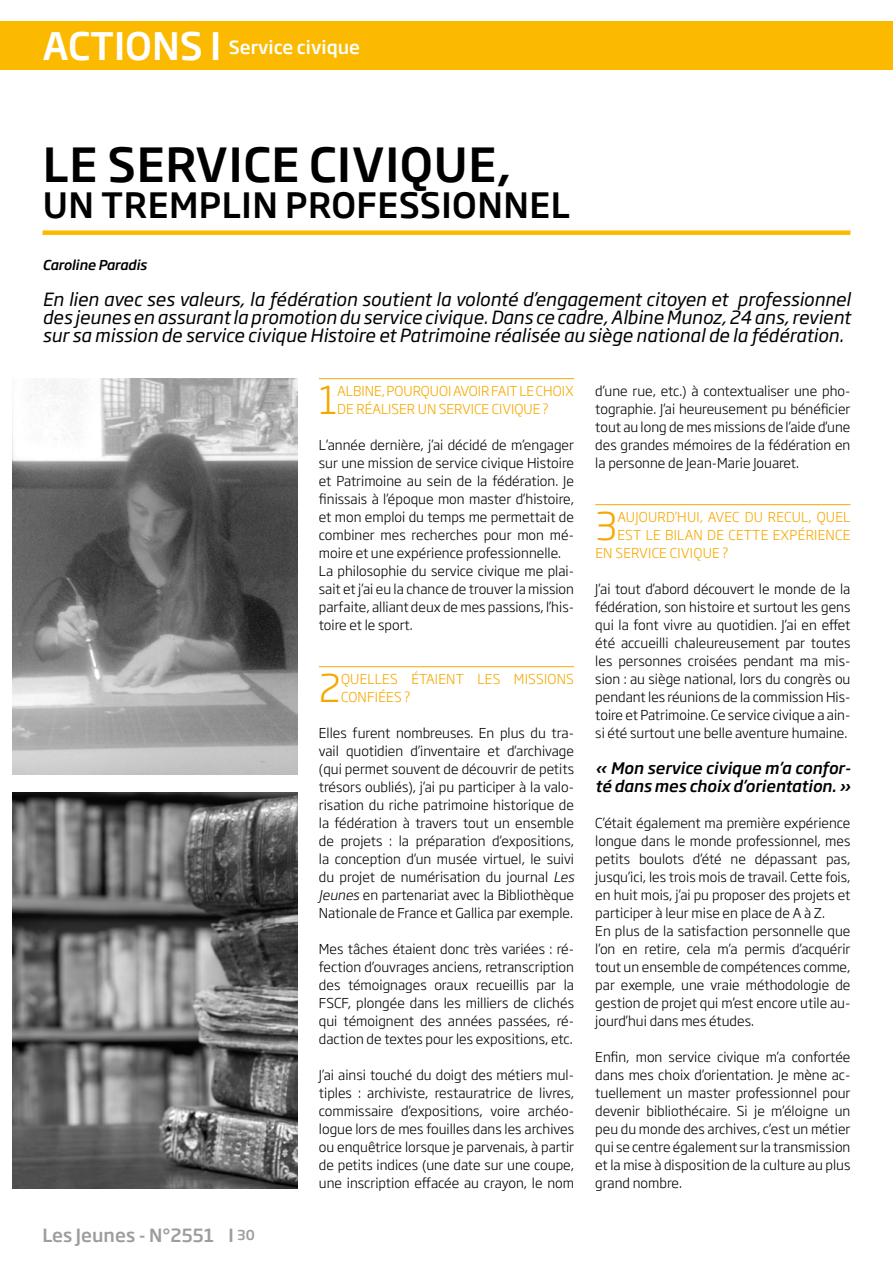
<style>
.page{position:relative;width:893px;height:1263px;background:#fff}
.page>*{position:absolute;margin:0;border:0;box-sizing:border-box;transform-origin:0 0}
.t1{font:500 46.5px "Soho Gothic Std";letter-spacing:.015em;color:#000}
.t2{font:300 37.8px "Soho Gothic Std";color:#f7a800}
.t3{font:500 34.5px "Soho Gothic Std";letter-spacing:.015em;color:#000}
.t4{font:italic 18px/18px "Soho Gothic Std";color:#000;text-align:justify}
.t5{font:500 18px "Soho Gothic Std";color:#fff}
.t6{font:500 18px "Soho Gothic Std";color:#9d9d9c}
.t7{font:italic 500 15.75px/18px "Soho Gothic Std";color:#000}
.t8{font:300 13.5px/18px "Soho Gothic Std";color:#000;text-align:justify}
.t9{font:300 13.5px/18px "Soho Gothic Std";letter-spacing:.015em;color:#f7a800}
.t10{font:italic 500 13.5px "Soho Gothic Std";letter-spacing:-.01em;color:#000}
.s1{font-size:37.5px}
.s2{font-style:italic}
.s3{font-size:13.5px}
</style>
<div class="page">
<div style="left:0;top:21px;width:893px;height:49px;background:#fbba00"></div>
<img style="left:13px;top:378px;width:285px;height:396px">
<hr style="left:319px;top:378px;width:255px;height:1px;background:#f7a800">
<hr style="left:319px;top:666px;width:255px;height:1px;background:#f7a800">
<hr style="left:595px;top:504px;width:255px;height:1px;background:#f7a800">
<div style="left:43px;top:230px;width:807px;height:5px;background:#fbba00"></div>
<img style="left:13px;top:792px;width:285px;height:396px">
<hr style="left:892px;top:631px;width:1px;height:49px;background:#998b92">
<h3 class="t5" style="left:43px;top:36px;width:319px"><span class="s1">ACTIONS I</span> Service civique</h3>
<h1 class="t1" style="left:43px;top:135px;width:470px">LE SERVICE CIVIQUE,</h1>
<h3 class="t3" style="left:43px;top:183px;width:529px">UN TREMPLIN PROFESSIONNEL</h3>
<p class="t10" style="left:43px;top:256px;width:106px">Caroline Paradis</p>
<p class="t4" style="left:43px;top:291px;width:809px">En lien avec ses valeurs, la fédération soutient la volonté d’engagement citoyen et professionnel des jeunes en assurant la promotion du service civique. Dans ce cadre, Albine Munoz, 24 ans, revient sur sa mission de service civique Histoire et Patrimoine réalisée au siège national de la fédération.</p>
<h2 class="t2" style="left:319px;top:376px;width:20px">1</h2>
<p class="t9" style="left:337px;top:382px;width:238px">ALBINE, POURQUOI AVOIR FAIT LE CHOIX<br>DE RÉALISER UN SERVICE CIVIQUE ?</p>
<p class="t8" style="left:319px;top:436px;width:257px;text-align:left">L’année dernière, j’ai décidé de m’engager sur une mission de service civique Histoire et Patrimoine au sein de la fédération. Je finissais à l’époque mon master d’histoire, et mon emploi du temps me permettait de combiner mes recherches pour mon mé&shy;moire et une expérience professionnelle.<br>La philosophie du service civique me plai&shy;sait et j’ai eu la chance de trouver la mission parfaite, alliant deux de mes passions, l’his&shy;toire et le sport.</p>
<p class="t8" style="left:595px;top:382px;width:257px">d’une rue, etc.) à contextualiser une pho&shy;tographie. J’ai heureusement pu bénéficier tout au long de mes missions de l’aide d’une des grandes mémoires de la fédération en la personne de Jean-Marie Jouaret.</p>
<h2 class="t2" style="left:595px;top:502px;width:24px">3</h2>
<p class="t9" style="left:617px;top:508px;width:234px">AUJOURD’HUI, AVEC DU RECUL, QUEL</p>
<p class="t9" style="left:617px;top:526px;width:234px">EST LE BILAN DE CETTE EXPÉRIENCE</p>
<p class="t9" style="left:595px;top:544px;width:135px">EN SERVICE CIVIQUE ?</p>
<p class="t8" style="left:595px;top:580px;width:257px">J’ai tout d’abord découvert le monde de la fédération, son histoire et surtout les gens qui la font vivre au quotidien. J’ai en effet été accueilli chaleureusement par toutes les personnes croisées pendant ma mis&shy;sion : au siège national, lors du congrès ou pendant les réunions de la commission His&shy;toire et Patrimoine. Ce service civique a ain&shy;si été surtout une belle aventure humaine.</p>
<p class="t7" style="left:595px;top:759px;width:257px">« Mon service civique m’a confor&shy;té dans mes choix d’orientation. »</p>
<p class="t8" style="left:595px;top:814px;width:257px;text-align:left">C’était également ma première expérience longue dans le monde professionnel, mes petits boulots d’été ne dépassant pas, jusqu’ici, les trois mois de travail. Cette fois, en huit mois, j’ai pu proposer des projets et participer à leur mise en place de A à Z.<br>En plus de la satisfaction personnelle que l’on en retire, cela m’a permis d’acquérir tout un ensemble de compétences comme, par exemple, une vraie méthodologie de gestion de projet qui m’est encore utile au&shy;jourd’hui dans mes études.</p>
<p class="t8" style="left:595px;top:1048px;width:257px">Enfin, mon service civique m’a confortée dans mes choix d’orientation. Je mène ac&shy;tuellement un master professionnel pour devenir bibliothécaire. Si je m’éloigne un peu du monde des archives, c’est un métier qui se centre également sur la transmission et la mise à disposition de la culture au plus grand nombre.</p>
<h2 class="t2" style="left:319px;top:664px;width:24px">2</h2>
<p class="t9" style="left:341px;top:670px;width:234px">QUELLES ÉTAIENT LES MISSIONS<br>CONFIÉES ?</p>
<p class="t8" style="left:319px;top:724px;width:257px">Elles furent nombreuses. En plus du tra&shy;vail quotidien d’inventaire et d’archivage (qui permet souvent de découvrir de petits trésors oubliés), j’ai pu participer à la valo&shy;risation du riche patrimoine historique de la fédération à travers tout un ensemble de projets : la préparation d’expositions, la conception d’un musée virtuel, le suivi du projet de numérisation du journal <span class="s2">Les Jeunes</span> en partenariat avec la Bibliothèque Nationale de France et Gallica par exemple.</p>
<p class="t8" style="left:319px;top:940px;width:257px">Mes tâches étaient donc très variées : ré&shy;fection d’ouvrages anciens, retranscription des témoignages oraux recueillis par la FSCF, plongée dans les milliers de clichés qui témoignent des années passées, ré&shy;daction de textes pour les expositions, etc.</p>
<p class="t8" style="left:319px;top:1066px;width:257px">J’ai ainsi touché du doigt des métiers mul&shy;tiples : archiviste, restauratrice de livres, commissaire d’expositions, voire archéo&shy;logue lors de mes fouilles dans les archives ou enquêtrice lorsque je parvenais, à partir de petits indices (une date sur une coupe, une inscription effacée au crayon, le nom</p>
<h3 class="t6" style="left:43px;top:1223px;width:214px">Les Jeunes - N°2551 I <span class="s3">30</span></h3>
</div>
